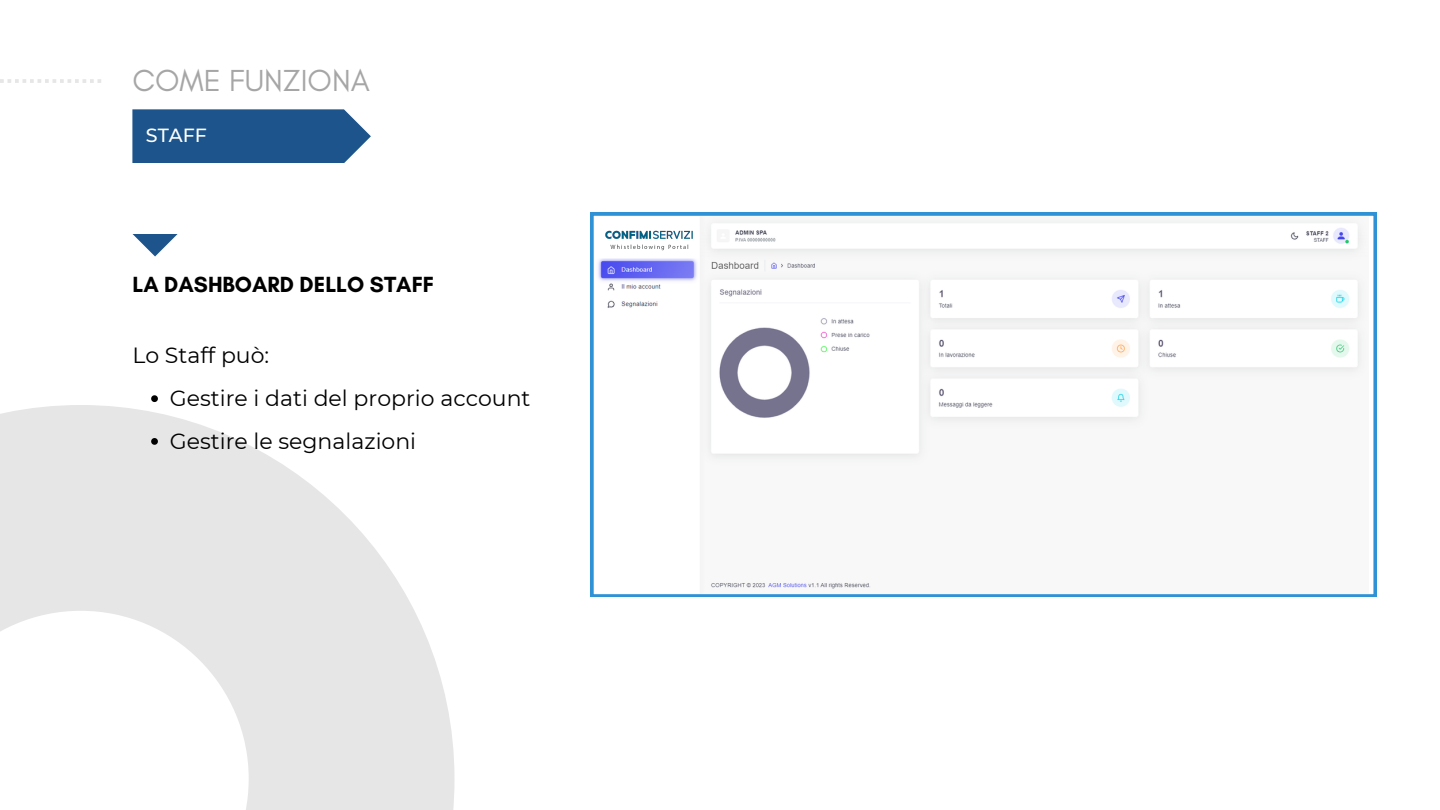
<style>
.page{position:relative;width:1440px;height:810px;background:#fff}
.page>*{position:absolute;margin:0;border:0;box-sizing:border-box;transform-origin:0 0}
.t1{font:31px "Glacial Indifference";color:#a6a6a6}
.t2{font:700 22.4px "Glacial Indifference";color:#000}
.t3{font:22px "Montserrat";color:#000}
.t4{font:500 19px "Montserrat";color:#fff}
</style>
<div class="page">
<svg style="left:0;top:405px;width:455px;height:405px;fill:#e6e6e7"></svg>
<svg style="left:0;top:79px;width:101px;height:4px"></svg>
<svg style="left:132px;top:109px;width:239px;height:54px;background:#2a5f92"></svg>
<svg style="left:151px;top:395px;width:7px;height:7px"></svg>
<svg style="left:151px;top:438px;width:7px;height:7px"></svg>
<svg style="left:591px;top:213px;width:785px;height:384px"></svg>
<img style="left:596px;top:216px;width:772px;height:378px">
<div style="left:606px;top:227px;width:88px;height:26px;background:#fff"></div>
<svg style="left:132px;top:234px;width:46px;height:23px"></svg>
<div style="left:601px;top:223px;width:90px;height:26px;background:#fff"></div>
<div style="left:598px;top:225px;width:97px;height:26px;background:#fff"></div>
<img style="left:605px;top:225px;width:93px;height:26px">
<p class="t1" style="left:132px;top:61px;width:239px">COME FUNZIONA</p>
<p class="t4" style="left:146px;top:124px;width:63px">STAFF</p>
<p class="t2" style="left:132px;top:271px;width:303px">LA DASHBOARD DELLO STAFF</p>
<p class="t3" style="left:132px;top:342px;width:138px">Lo Staff può:</p>
<p class="t3" style="left:170px;top:384px;width:362px">Gestire i dati del proprio account</p>
<p class="t3" style="left:170px;top:427px;width:248px">Gestire le segnalazioni</p>
</div>
